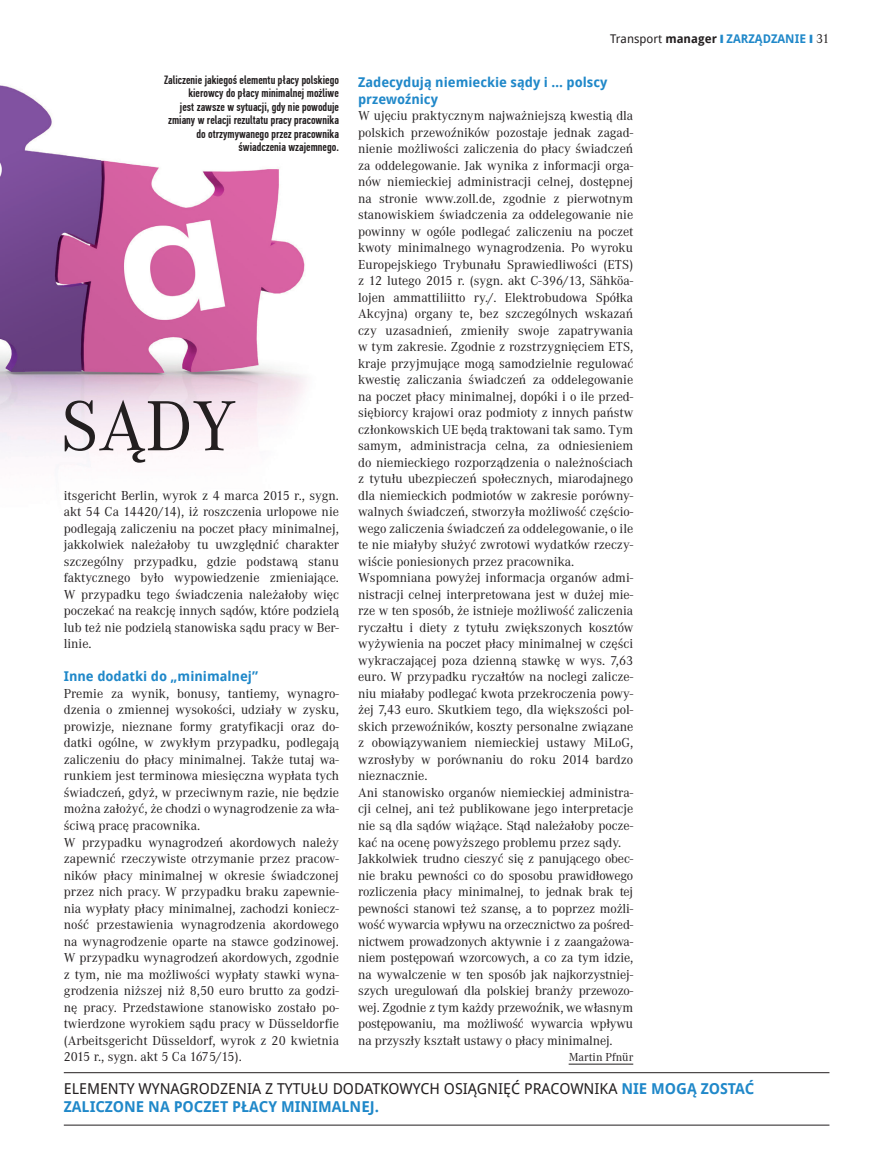
<style>
.page{position:relative;width:872px;height:1170px;background:#fff}
.page>*{position:absolute;margin:0;border:0;box-sizing:border-box;transform-origin:0 0}
.t1{font:73.5px "Corporate ATOT";color:#231f20}
.WYBICIE{font:15px/18px "Droid Sans";color:#231f20}
.main{font:13.5px/16.5px "Corporate ATOT";color:#231f20;text-align:justify}
.śródtytuł_FINANSE{font:700 13.5px/16.5px "Droid Sans";color:#2088c9}
.FOTO_PODPIS{font:500 12px/13.5px "PF Din Text Comp Pro";color:#231f20;text-align:right}
.t2{font:700 12px "Droid Sans";color:#2088c9}
.podpis_pod_artykułem{font:12px "Corporate ATOT";color:#231f20}
.s1{font-weight:400;color:#231f20}
.s2{color:#231f20}
.s3{font-family:"Corporate ATOT";font-weight:400;font-size:13.5px;color:#231f20}
.s4{font-weight:700;color:#2088c9}
</style>
<div class="page">
<img style="left:0;top:85px;width:305px;height:372px">
<hr style="left:568px;top:1063px;width:65px;height:1px;background:#231f20">
<hr style="left:64px;top:1072px;width:765px;height:1px;background:#231f20">
<hr style="left:64px;top:1124px;width:765px;height:1px;background:#231f20">
<p class="t2" style="left:610px;top:31px;width:221px"><span class="s1">Transport</span> <span class="s2">manager</span> ❙ ZARZĄDZANIE ❙ <span class="s3">31</span></p>
<p class="FOTO_PODPIS" style="left:164px;top:73px;width:176px">Zaliczenie jakiegoś elementu płacy polskiego kierowcy do płacy minimalnej możliwe<br>jest zawsze w sytuacji, gdy nie powoduje zmiany w relacji rezultatu pracy pracownika do otrzymywanego przez pracownika świadczenia wzajemnego.</p>
<p class="śródtytuł_FINANSE" style="left:358px;top:74px;width:251px">Zadecydują niemieckie sądy i … polscy przewoźnicy</p>
<p class="main" style="left:358px;top:108px;width:277px">W ujęciu praktycznym najważniejszą kwestią dla polskich przewoźników pozostaje jednak zagad&shy;nienie możliwości zaliczenia do płacy świadczeń za oddelegowanie. Jak wynika z informacji orga&shy;nów niemieckiej administracji celnej, dostępnej na stronie www.zoll.de, zgodnie z pierwotnym stanowiskiem świadczenia za oddelegowanie nie powinny w ogóle podlegać zaliczeniu na poczet kwoty minimalnego wynagrodzenia. Po wyroku Europejskiego Trybunału Sprawiedliwości (ETS) z 12 lutego 2015 r. (sygn. akt C-396/13, Sähköa&shy;lojen ammattiliitto ry./. Elektrobudowa Spółka Akcyjna) organy te, bez szczególnych wskazań czy uzasadnień, zmieniły swoje zapatrywania w tym zakresie. Zgodnie z rozstrzygnięciem ETS, kraje przyjmujące mogą samodzielnie regulować kwestię zaliczania świadczeń za oddelegowanie na poczet płacy minimalnej, dopóki i o ile przed&shy;siębiorcy krajowi oraz podmioty z innych państw członkowskich UE będą traktowani tak samo. Tym samym, administracja celna, za odniesieniem do niemieckiego rozporządzenia o należnościach z tytułu ubezpieczeń społecznych, miarodajnego dla niemieckich podmiotów w zakresie porówny&shy;walnych świadczeń, stworzyła możliwość częścio&shy;wego zaliczenia świadczeń za oddelegowanie, o ile te nie miałyby służyć zwrotowi wydatków rzeczy&shy;wiście poniesionych przez pracownika.</p>
<p class="main" style="left:358px;top:570px;width:277px">Wspomniana powyżej informacja organów admi&shy;nistracji celnej interpretowana jest w dużej mie&shy;rze w ten sposób, że istnieje możliwość zaliczenia ryczałtu i diety z tytułu zwiększonych kosztów wyżywienia na poczet płacy minimalnej w części wykraczającej poza dzienną stawkę w wys. 7,63 euro. W przypadku ryczałtów na noclegi zalicze&shy;niu miałaby podlegać kwota przekroczenia powy&shy;żej 7,43 euro. Skutkiem tego, dla większości pol&shy;skich przewoźników, koszty personalne związane z obowiązywaniem niemieckiej ustawy MiLoG, wzrosłyby w porównaniu do roku 2014 bardzo nieznacznie.</p>
<p class="main" style="left:358px;top:784px;width:277px">Ani stanowisko organów niemieckiej administra&shy;cji celnej, ani też publikowane jego interpretacje nie są dla sądów wiążące. Stąd należałoby pocze&shy;kać na ocenę powyższego problemu przez sądy.</p>
<p class="main" style="left:358px;top:850px;width:277px">Jakkolwiek trudno cieszyć się z panującego obec&shy;nie braku pewności co do sposobu prawidłowego rozliczenia płacy minimalnej, to jednak brak tej pewności stanowi też szansę, a to poprzez możli&shy;wość wywarcia wpływu na orzecznictwo za pośred&shy;nictwem prowadzonych aktywnie i z zaangażowa&shy;niem postępowań wzorcowych, a co za tym idzie, na wywalczenie w ten sposób jak najkorzystniej&shy;szych uregulowań dla polskiej branży przewozo&shy;wej. Zgodnie z tym każdy przewoźnik, we własnym postępowaniu, ma możliwość wywarcia wpływu na przyszły kształt ustawy o płacy minimalnej.</p>
<p class="podpis_pod_artykułem" style="left:568px;top:1050px;width:66px">Martin Pfnür</p>
<p class="WYBICIE" style="left:64px;top:1079px;width:692px">ELEMENTY WYNAGRODZENIA Z TYTUŁU DODATKOWYCH OSIĄGNIĘĆ PRACOWNIKA <span class="s4">NIE MOGĄ ZOSTAĆ<br>ZALICZONE NA POCZET PŁACY MINIMALNEJ.</span></p>
<h1 class="t1" style="left:60px;top:385px;width:177px">SĄDY</h1>
<p class="main" style="left:64px;top:487px;width:277px">itsgericht Berlin, wyrok z 4 marca 2015 r., sygn. akt 54 Ca 14420/14), iż roszczenia urlopowe nie podlegają zaliczeniu na poczet płacy minimalnej, jakkolwiek należałoby tu uwzględnić charakter szczególny przypadku, gdzie podstawą stanu faktycznego było wypowiedzenie zmieniające.<br>W przypadku tego świadczenia należałoby więc poczekać na reakcję innych sądów, które podzielą lub też nie podzielą stanowiska sądu pracy w Ber&shy;linie.</p>
<p class="śródtytuł_FINANSE" style="left:64px;top:668px;width:196px">Inne dodatki do „minimalnej”</p>
<p class="main" style="left:64px;top:685px;width:277px">Premie za wynik, bonusy, tantiemy, wynagro&shy;dzenia o zmiennej wysokości, udziały w zysku, prowizje, nieznane formy gratyfikacji oraz do&shy;datki ogólne, w zwykłym przypadku, podlegają zaliczeniu do płacy minimalnej. Także tutaj wa&shy;runkiem jest terminowa miesięczna wypłata tych świadczeń, gdyż, w przeciwnym razie, nie będzie można założyć, że chodzi o wynagrodzenie za wła&shy;ściwą pracę pracownika.</p>
<p class="main" style="left:64px;top:834px;width:277px">W przypadku wynagrodzeń akordowych należy zapewnić rzeczywiste otrzymanie przez pracow&shy;ników płacy minimalnej w okresie świadczonej przez nich pracy. W przypadku braku zapewnie&shy;nia wypłaty płacy minimalnej, zachodzi koniecz&shy;ność przestawienia wynagrodzenia akordowego na wynagrodzenie oparte na stawce godzinowej.<br>W przypadku wynagrodzeń akordowych, zgodnie z tym, nie ma możliwości wypłaty stawki wyna&shy;grodzenia niższej niż 8,50 euro brutto za godzi&shy;nę pracy. Przedstawione stanowisko zostało po&shy;twierdzone wyrokiem sądu pracy w Düsseldorfie (Arbeitsgericht Düsseldorf, wyrok z 20 kwietnia 2015 r., sygn. akt 5 Ca 1675/15).</p>
</div>
